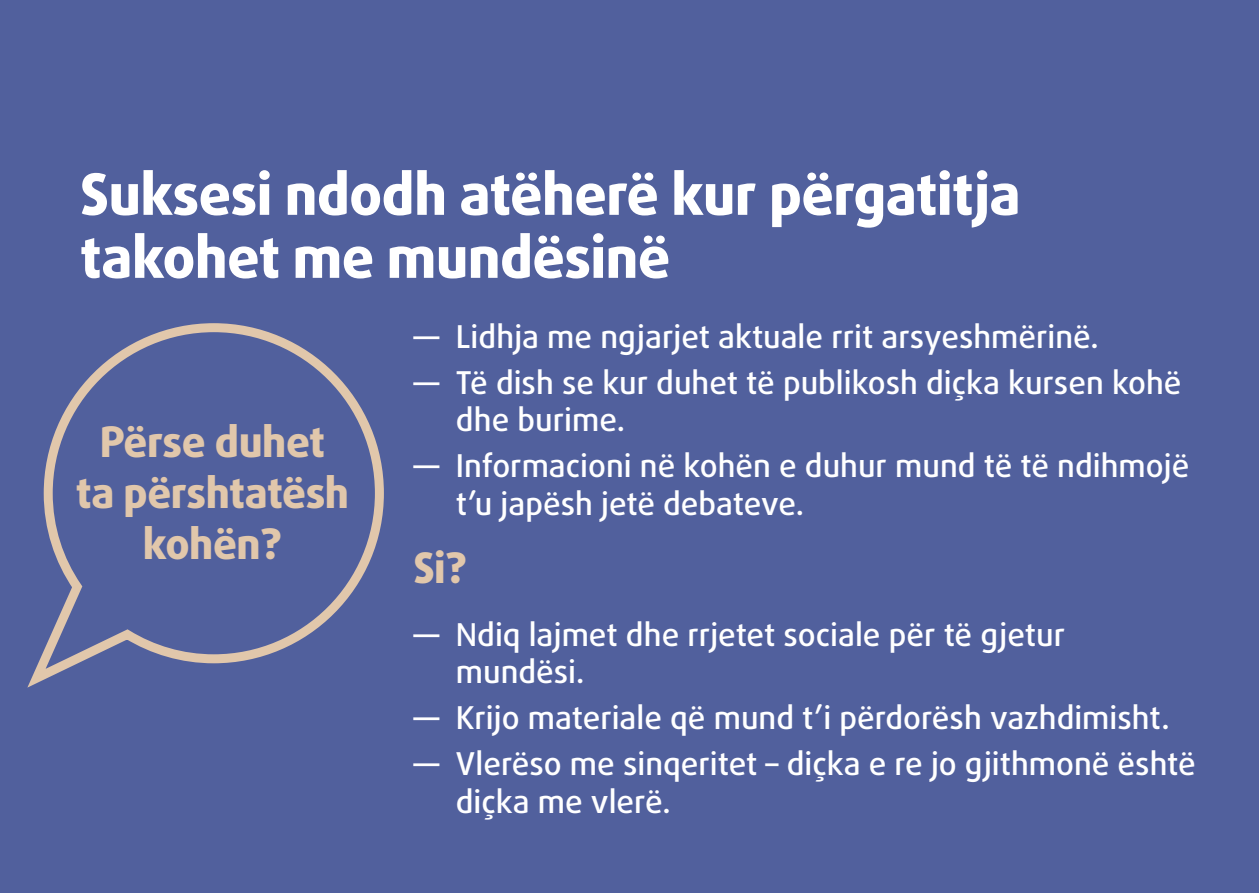
<style>
.page{position:relative;width:1259px;height:893px;background:#51609d}
.page>*{position:absolute;margin:0;border:0;box-sizing:border-box;transform-origin:0 0}
.Headline{font:800 57px/63px "Daxline Pro";letter-spacing:-.01em;color:#fff}
.Highlights_question{font:800 42px/51px "Daxline Pro";letter-spacing:-.01em;color:#e1c7ab;text-align:center}
.HOW{font:800 42px "Daxline Pro";color:#e1c7ab}
.t1{font:500 31.5px/37.5px "Daxline Pro";color:#fff}
</style>
<div class="page">
<svg style="left:27px;top:323px;width:357px;height:365px"></svg>
<p class="Headline" style="left:80px;top:163px;width:942px">Suksesi ndodh atëherë kur përgatitja takohet me mundësinë</p>
<p class="Highlights_question" style="left:76px;top:416px;width:275px">Përse duhet ta përshtatësh kohën?</p>
<p class="t1" style="left:413px;top:318px;width:687px">― Lidhja me ngjarjet aktuale rrit arsyeshmërinë.</p>
<p class="t1" style="left:456px;top:364px;width:727px;text-indent:-43px">― Të dish se kur duhet të publikosh diçka kursen kohë dhe burime.</p>
<p class="t1" style="left:456px;top:447px;width:735px;text-indent:-43px">― Informacioni në kohën e duhur mund të të ndihmojë t’u japësh jetë debateve.</p>
<p class="HOW" style="left:413px;top:540px;width:55px">Si?</p>
<p class="t1" style="left:456px;top:616px;width:611px;text-indent:-43px">― Ndiq lajmet dhe rrjetet sociale për të gjetur mundësi.</p>
<p class="t1" style="left:413px;top:699px;width:758px">― Krijo materiale që mund t’i përdorësh vazhdimisht.</p>
<p class="t1" style="left:456px;top:745px;width:741px;text-indent:-43px">― Vlerëso me sinqeritet – diçka e re jo gjithmonë është diçka me vlerë.</p>
</div>
